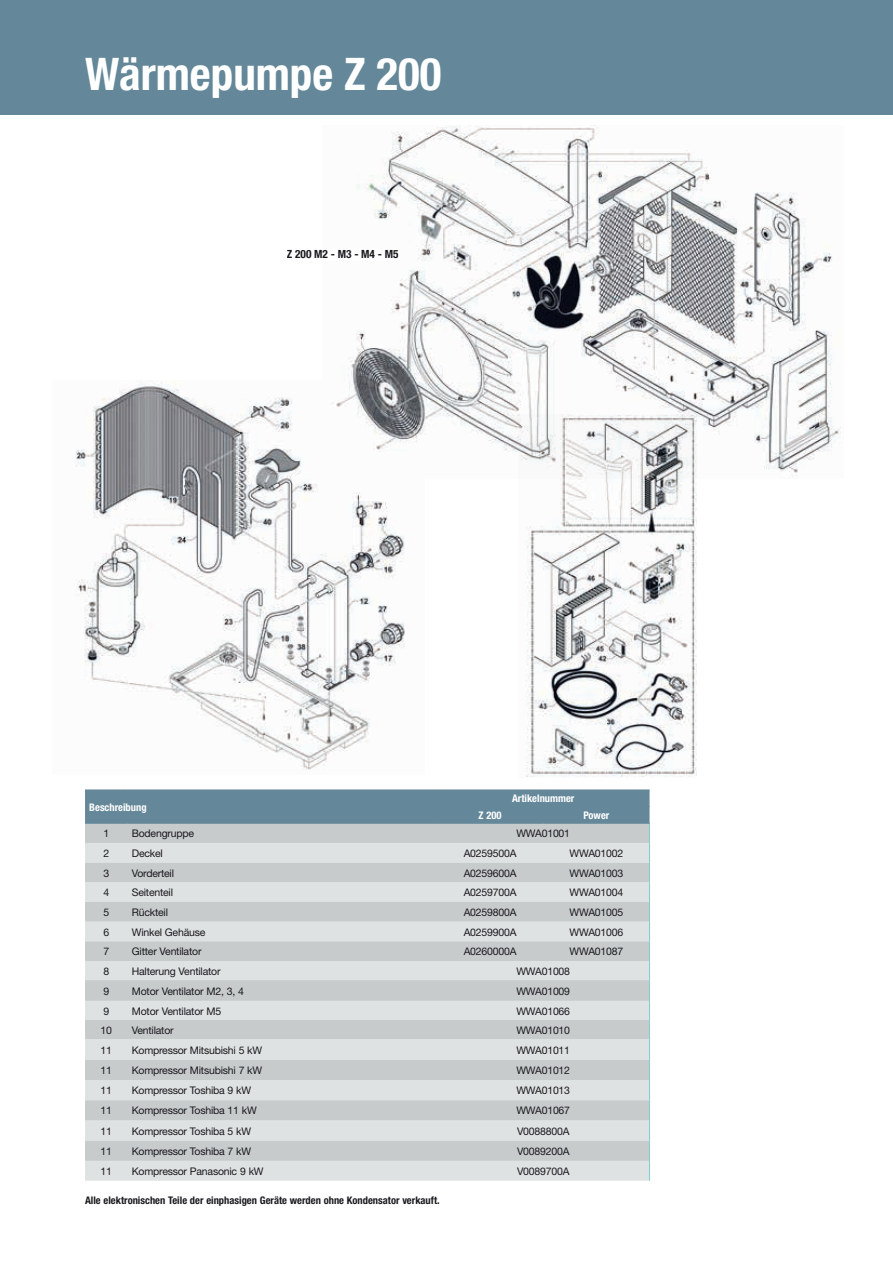
<style>
.page{position:relative;width:893px;height:1263px;background:#fff}
.page>*{position:absolute;margin:0;border:0;box-sizing:border-box;transform-origin:0 0}
.t1{font:700 condensed 45px "Helvetica Neue";color:#fff}
.t2{font:700 condensed 11.4px "Helvetica Neue";color:#1a191e}
.t3{font:10.5px "Helvetica Neue";letter-spacing:-.02em;color:#1a191e}
.t4{font:700 condensed 10.5px "Helvetica Neue";color:#1a191e}
.t5{font:700 condensed 10.5px "Helvetica Neue";color:#fff}
</style>
<div class="page">
<img style="left:76px;top:381px;width:329px;height:389px">
<div style="left:0;top:0;width:893px;height:115px;background:#648899"></div>
<img style="left:322px;top:125px;width:519px;height:353px">
<div style="left:286px;top:249px;width:113px;height:11px;background:#fff"></div>
<div style="left:519px;top:415px;width:183px;height:366px;background:#fff"></div>
<img style="left:519px;top:415px;width:177px;height:362px">
<svg style="left:85px;top:790px;width:565px;height:391px;background:#cad0d2"></svg>
<hr style="left:85px;top:790px;width:43px;height:1px;background:#648899">
<hr style="left:128px;top:790px;width:309px;height:1px;background:#648899">
<hr style="left:437px;top:790px;width:106px;height:1px;background:#648899">
<hr style="left:543px;top:790px;width:106px;height:1px;background:#648899">
<hr style="left:437px;top:806px;width:106px;height:1px;background:#648899">
<hr style="left:543px;top:806px;width:106px;height:1px;background:#648899">
<hr style="left:85px;top:823px;width:43px;height:1px;background:#648899">
<hr style="left:128px;top:823px;width:309px;height:1px;background:#648899">
<hr style="left:437px;top:823px;width:106px;height:1px;background:#648899">
<hr style="left:543px;top:823px;width:107px;height:1px;background:#648899">
<p class="t1" style="left:85px;top:47px;width:358px">Wärmepumpe Z 200</p>
<p class="t2" style="left:287px;top:247px;width:113px">Z 200 M2 - M3 - M4 - M5</p>
<p class="t5" style="left:89px;top:801px;width:59px">Beschreibung</p>
<p class="t5" style="left:512px;top:792px;width:64px">Artikelnummer</p>
<p class="t5" style="left:479px;top:809px;width:24px">Z 200</p>
<p class="t5" style="left:583px;top:809px;width:27px">Power</p>
<p class="t3" style="left:103px;top:827px;width:7px">1</p>
<p class="t3" style="left:132px;top:827px;width:64px">Bodengruppe</p>
<p class="t3" style="left:516px;top:827px;width:55px">WWA01001</p>
<p class="t3" style="left:103px;top:847px;width:7px">2</p>
<p class="t3" style="left:132px;top:847px;width:33px">Deckel</p>
<p class="t3" style="left:464px;top:847px;width:54px">A0259500A</p>
<p class="t3" style="left:570px;top:847px;width:55px">WWA01002</p>
<p class="t3" style="left:103px;top:866px;width:7px">3</p>
<p class="t3" style="left:132px;top:866px;width:44px">Vorderteil</p>
<p class="t3" style="left:464px;top:866px;width:54px">A0259600A</p>
<p class="t3" style="left:570px;top:866px;width:55px">WWA01003</p>
<p class="t3" style="left:103px;top:886px;width:7px">4</p>
<p class="t3" style="left:132px;top:886px;width:43px">Seitenteil</p>
<p class="t3" style="left:464px;top:886px;width:54px">A0259700A</p>
<p class="t3" style="left:570px;top:886px;width:55px">WWA01004</p>
<p class="t3" style="left:103px;top:906px;width:7px">5</p>
<p class="t3" style="left:132px;top:906px;width:38px">Rückteil</p>
<p class="t3" style="left:464px;top:906px;width:54px">A0259800A</p>
<p class="t3" style="left:570px;top:906px;width:55px">WWA01005</p>
<p class="t3" style="left:103px;top:925px;width:7px">6</p>
<p class="t3" style="left:132px;top:925px;width:75px">Winkel Gehäuse</p>
<p class="t3" style="left:464px;top:925px;width:54px">A0259900A</p>
<p class="t3" style="left:570px;top:925px;width:55px">WWA01006</p>
<p class="t3" style="left:103px;top:945px;width:7px">7</p>
<p class="t3" style="left:132px;top:945px;width:71px">Gitter Ventilator</p>
<p class="t3" style="left:464px;top:945px;width:54px">A0260000A</p>
<p class="t3" style="left:570px;top:945px;width:55px">WWA01087</p>
<p class="t3" style="left:103px;top:965px;width:7px">8</p>
<p class="t3" style="left:132px;top:965px;width:90px">Halterung Ventilator</p>
<p class="t3" style="left:516px;top:965px;width:55px">WWA01008</p>
<p class="t3" style="left:103px;top:984px;width:7px">9</p>
<p class="t3" style="left:132px;top:984px;width:114px">Motor Ventilator M2, 3, 4</p>
<p class="t3" style="left:516px;top:984px;width:55px">WWA01009</p>
<p class="t3" style="left:103px;top:1004px;width:7px">9</p>
<p class="t3" style="left:132px;top:1004px;width:91px">Motor Ventilator M5</p>
<p class="t3" style="left:516px;top:1004px;width:55px">WWA01066</p>
<p class="t3" style="left:101px;top:1024px;width:13px">10</p>
<p class="t3" style="left:132px;top:1024px;width:43px">Ventilator</p>
<p class="t3" style="left:516px;top:1024px;width:55px">WWA01010</p>
<p class="t3" style="left:101px;top:1043px;width:13px">11</p>
<p class="t3" style="left:132px;top:1043px;width:132px">Kompressor Mitsubishi 5 kW</p>
<p class="t3" style="left:516px;top:1043px;width:55px">WWA01011</p>
<p class="t3" style="left:101px;top:1064px;width:13px">11</p>
<p class="t3" style="left:132px;top:1064px;width:132px">Kompressor Mitsubishi 7 kW</p>
<p class="t3" style="left:516px;top:1064px;width:55px">WWA01012</p>
<p class="t3" style="left:101px;top:1084px;width:13px">11</p>
<p class="t3" style="left:132px;top:1084px;width:121px">Kompressor Toshiba 9 kW</p>
<p class="t3" style="left:516px;top:1084px;width:55px">WWA01013</p>
<p class="t3" style="left:101px;top:1104px;width:13px">11</p>
<p class="t3" style="left:132px;top:1104px;width:127px">Kompressor Toshiba 11 kW</p>
<p class="t3" style="left:516px;top:1104px;width:55px">WWA01067</p>
<p class="t3" style="left:101px;top:1125px;width:13px">11</p>
<p class="t3" style="left:132px;top:1125px;width:121px">Kompressor Toshiba 5 kW</p>
<p class="t3" style="left:517px;top:1125px;width:54px">V0088800A</p>
<p class="t3" style="left:101px;top:1145px;width:13px">11</p>
<p class="t3" style="left:132px;top:1145px;width:121px">Kompressor Toshiba 7 kW</p>
<p class="t3" style="left:517px;top:1145px;width:54px">V0089200A</p>
<p class="t3" style="left:101px;top:1165px;width:13px">11</p>
<p class="t3" style="left:132px;top:1165px;width:133px">Kompressor Panasonic 9 kW</p>
<p class="t3" style="left:517px;top:1165px;width:54px">V0089700A</p>
<p class="t4" style="left:85px;top:1194px;width:356px">Alle elektronischen Teile der einphasigen Geräte werden ohne Kondensator verkauft.</p>
</div>
